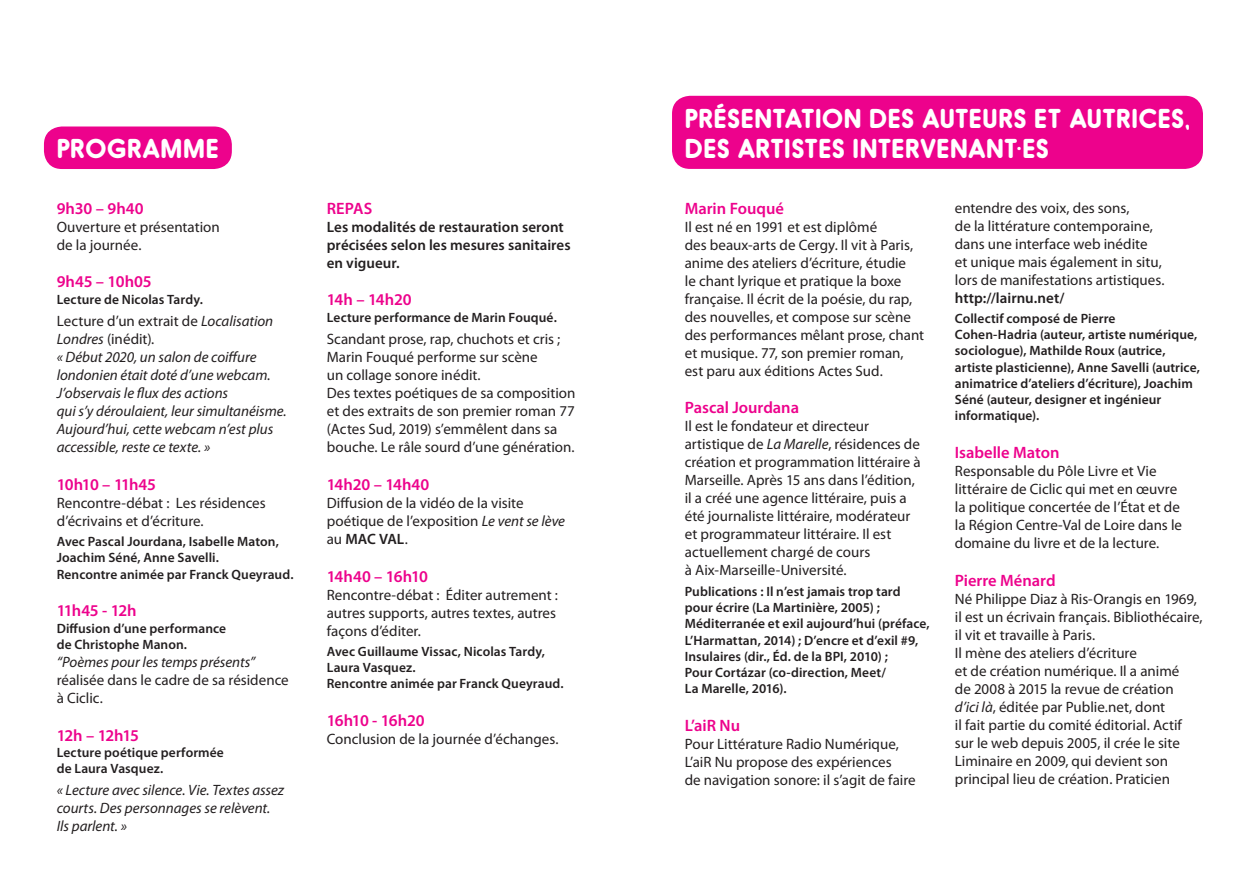
<style>
.page{position:relative;width:1259px;height:893px;background:#fff}
.page>*{position:absolute;margin:0;border:0;box-sizing:border-box;transform-origin:0 0}
.t1{font:700 25.5px/30.6px "Hiruko Pro";color:#fff}
.t2{font:600 16.5px "Myriad Pro";letter-spacing:-.005em;color:#ed028c}
.t3{font:600 16.5px "Myriad Pro";letter-spacing:-.045em;color:#ed028c}
.t4{font:600 16.5px "Myriad Pro";letter-spacing:-.025em;color:#ed028c}
.t5{font:600 16.5px "Myriad Pro";letter-spacing:-.03em;color:#ed028c}
.t6{font:600 16.5px "Myriad Pro";letter-spacing:-.035em;color:#ed028c}
.t7{font:600 16.5px "Myriad Pro";letter-spacing:-.065em;color:#ed028c}
.t8{font:15px/18px "Myriad Pro";color:#231f20}
.t9{font:italic 15px/18px "Myriad Pro";color:#231f20}
.t10{font:600 15px/18px "Myriad Pro";letter-spacing:.005em;color:#231f20}
.t11{font:600 13.5px/16.2px "Myriad Pro";letter-spacing:.005em;color:#231f20}
.s1{font-style:normal}
.s2{font-style:italic}
.s3{font-weight:600}
</style>
<div class="page">
<div style="left:44px;top:127px;width:188px;height:42px;background:#ed028c;border-radius:18px"></div>
<div style="left:672px;top:96px;width:531px;height:73px;background:#ed028c;border-radius:18px"></div>
<h1 class="t1" style="left:57px;top:133px;width:164px">PROGRAMME</h1>
<p class="t2" style="left:57px;top:198px;width:88px">9h30 – 9h40</p>
<p class="t8" style="left:57px;top:217px;width:165px">Ouverture et présentation de la journée.</p>
<p class="t2" style="left:57px;top:271px;width:97px">9h45 – 10h05</p>
<p class="t11" style="left:57px;top:291px;width:148px">Lecture de Nicolas Tardy.</p>
<p class="t9" style="left:57px;top:312px;width:232px"><span class="s1">Lecture d’un extrait de</span> Localisation Londres <span class="s1">(inédit).<br></span>« Début 2020, un salon de coiffure londonien était doté d’une webcam.<br>J’observais le flux des actions<br>qui s’y déroulaient, leur simultanéisme.<br>Aujourd’hui, cette webcam n’est plus accessible, reste ce texte. »</p>
<p class="t3" style="left:57px;top:474px;width:101px">10h10 – 11h45</p>
<p class="t8" style="left:57px;top:493px;width:210px">Rencontre-débat : Les résidences d’écrivains et d’écriture.</p>
<p class="t11" style="left:57px;top:533px;width:238px">Avec Pascal Jourdana, Isabelle Maton,<br>Joachim Séné, Anne Savelli.<br>Rencontre animée par Franck Queyraud.</p>
<p class="t6" style="left:57px;top:600px;width:82px">11h45 - 12h</p>
<p class="t11" style="left:57px;top:620px;width:171px">Diffusion d’une performance de Christophe Manon.</p>
<p class="t9" style="left:57px;top:652px;width:200px">“Poèmes pour les temps présents”</p>
<p class="t8" style="left:57px;top:670px;width:234px">réalisée dans le cadre de sa résidence à Ciclic.</p>
<p class="t7" style="left:57px;top:725px;width:84px">12h – 12h15</p>
<p class="t11" style="left:57px;top:744px;width:169px">Lecture poétique performée de Laura Vasquez.</p>
<p class="t9" style="left:57px;top:781px;width:229px">« Lecture avec silence. Vie. Textes assez courts. Des personnages se relèvent.<br>Ils parlent. »</p>
<p class="t2" style="left:327px;top:198px;width:47px">REPAS</p>
<p class="t10" style="left:327px;top:217px;width:245px">Les modalités de restauration seront précisées selon les mesures sanitaires en vigueur.</p>
<p class="t2" style="left:327px;top:289px;width:86px">14h – 14h20</p>
<p class="t11" style="left:327px;top:309px;width:231px">Lecture performance de Marin Fouqué.</p>
<p class="t8" style="left:327px;top:330px;width:250px">Scandant prose, rap, chuchots et cris ; Marin Fouqué performe sur scène<br>un collage sonore inédit.<br>Des textes poétiques de sa composition et des extraits de son premier roman 77 (Actes Sud, 2019) s’emmêlent dans sa bouche. Le râle sourd d’une génération.</p>
<p class="t2" style="left:327px;top:474px;width:104px">14h20 – 14h40</p>
<p class="t8" style="left:327px;top:493px;width:240px">Diffusion de la vidéo de la visite poétique de l’exposition <span class="s2">Le vent se lève </span>au <span class="s3">MAC VAL</span>.</p>
<p class="t4" style="left:327px;top:565px;width:103px">14h40 – 16h10</p>
<p class="t8" style="left:327px;top:585px;width:233px">Rencontre-débat : Éditer autrement : autres supports, autres textes, autres façons d’éditer.</p>
<p class="t11" style="left:327px;top:643px;width:238px">Avec Guillaume Vissac, Nicolas Tardy,<br>Laura Vasquez.<br>Rencontre animée par Franck Queyraud.</p>
<p class="t5" style="left:327px;top:710px;width:99px">16h10 - 16h20</p>
<p class="t8" style="left:327px;top:730px;width:233px">Conclusion de la journée d’échanges.</p>
<h1 class="t1" style="left:685px;top:103px;width:507px">PRÉSENTATION DES AUTEURS ET AUTRICES,<br>DES ARTISTES INTERVENANT·ES</h1>
<p class="t2" style="left:685px;top:198px;width:101px">Marin Fouqué</p>
<p class="t8" style="left:685px;top:217px;width:241px">Il est né en 1991 et est diplômé<br>des beaux-arts de Cergy. Il vit à Paris, anime des ateliers d’écriture, étudie<br>le chant lyrique et pratique la boxe française. Il écrit de la poésie, du rap, des nouvelles, et compose sur scène des performances mêlant prose, chant et musique. 77, son premier roman, est paru aux éditions Actes Sud.</p>
<p class="t2" style="left:685px;top:397px;width:116px">Pascal Jourdana</p>
<p class="t8" style="left:685px;top:417px;width:237px">Il est le fondateur et directeur artistique de <span class="s2">La Marelle</span>, résidences de création et programmation littéraire à Marseille. Après 15 ans dans l’édition, il a créé une agence littéraire, puis a été journaliste littéraire, modérateur et programmateur littéraire. Il est actuellement chargé de cours<br>à Aix-Marseille-Université.</p>
<p class="t11" style="left:685px;top:583px;width:246px">Publications : Il n’est jamais trop tard pour écrire (La Martinière, 2005) ; Méditerranée et exil aujourd’hui (préface, L’Harmattan, 2014) ; D’encre et d’exil #9, Insulaires (dir., Éd. de la BPI, 2010) ;<br>Pour Cortázar (co-direction, Meet/<br>La Marelle, 2016).</p>
<p class="t2" style="left:685px;top:715px;width:57px">L’aiR Nu</p>
<p class="t8" style="left:685px;top:735px;width:232px">Pour Littérature Radio Numérique,<br>L’aiR Nu propose des expériences<br>de navigation sonore: il s’agit de faire</p>
<p class="t8" style="left:955px;top:198px;width:211px">entendre des voix, des sons,<br>de la littérature contemporaine, dans une interface web inédite<br>et unique mais également in situ, lors de manifestations artistiques.</p>
<p class="t10" style="left:955px;top:288px;width:111px">http://lairnu.net/</p>
<p class="t11" style="left:955px;top:310px;width:246px">Collectif composé de Pierre Cohen-Hadria (auteur, artiste numérique, sociologue), Mathilde Roux (autrice, artiste plasticienne), Anne Savelli (autrice, animatrice d’ateliers d’écriture), Joachim Séné (auteur, designer et ingénieur informatique).</p>
<p class="t2" style="left:955px;top:442px;width:106px">Isabelle Maton</p>
<p class="t8" style="left:955px;top:462px;width:229px">Responsable du Pôle Livre et Vie littéraire de Ciclic qui met en œuvre la politique concertée de l’État et de la Région Centre-Val de Loire dans le domaine du livre et de la lecture.</p>
<p class="t2" style="left:955px;top:570px;width:102px">Pierre Ménard</p>
<p class="t8" style="left:955px;top:589px;width:249px">Né Philippe Diaz à Ris-Orangis en 1969, il est un écrivain français. Bibliothécaire, il vit et travaille à Paris.<br>Il mène des ateliers d’écriture<br>et de création numérique. Il a animé<br>de 2008 à 2015 la revue de création<br><span class="s2">d’ici là</span>, éditée par Publie.net, dont<br>il fait partie du comité éditorial. Actif sur le web depuis 2005, il crée le site Liminaire en 2009, qui devient son principal lieu de création. Praticien</p>
</div>
